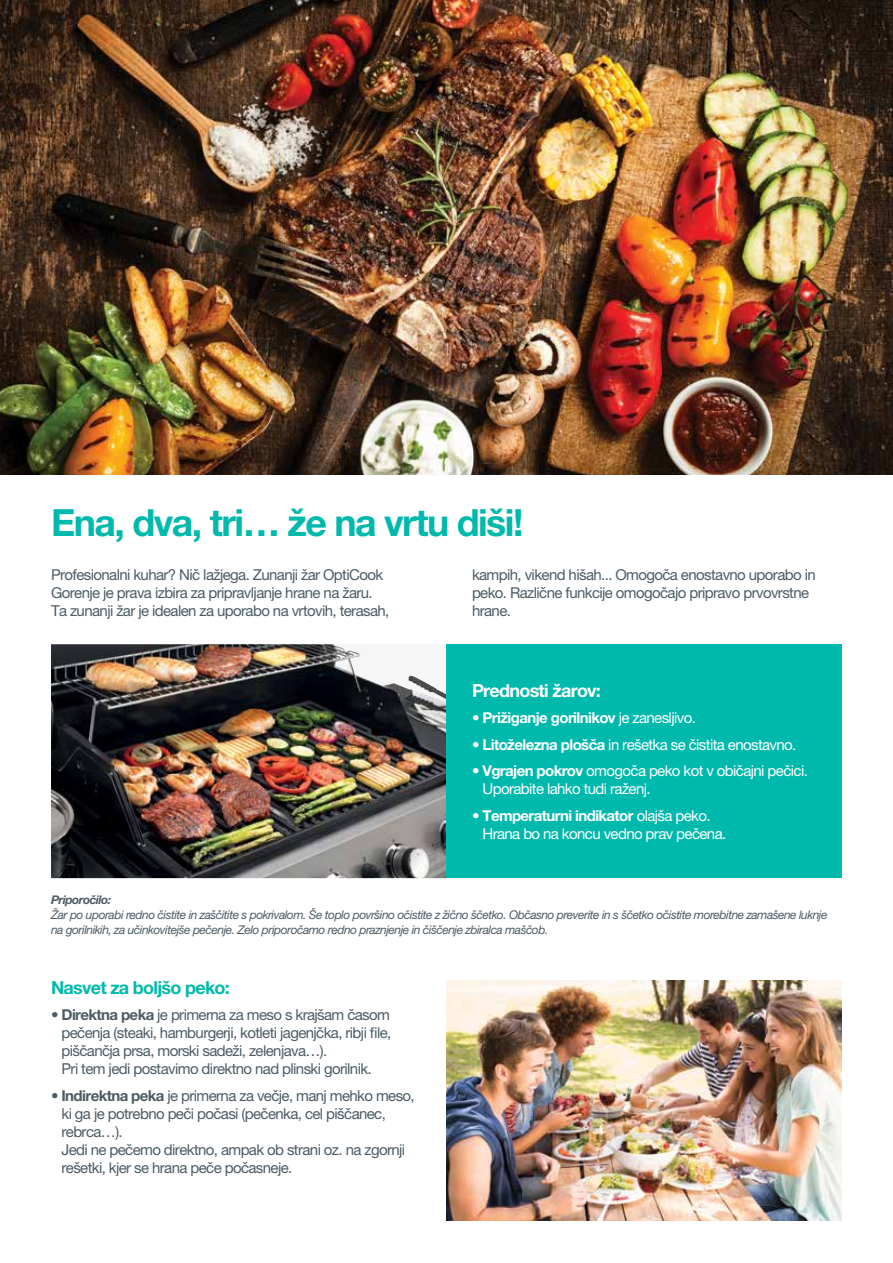
<style>
.page{position:relative;width:893px;height:1263px;background:#fff}
.page>*{position:absolute;margin:0;border:0;box-sizing:border-box;transform-origin:0 0}
.t1{font:700 37.5px "Helvetica Neue LT Pro";letter-spacing:-.04em;color:#00b9ad}
.t2{font:700 18px "Helvetica Neue LT Pro";letter-spacing:-.04em;color:#00b9ad}
.t3{font:700 18px "Helvetica Neue LT Pro";letter-spacing:-.04em;color:#fff}
.t4{font:15px/18px "Helvetica Neue LT Pro";letter-spacing:-.04em;color:#4c5c65}
.t5{font:15px/18px "Helvetica Neue LT Pro";letter-spacing:-.04em;color:#fff}
.t6{font:700 15px "Helvetica Neue LT Pro";letter-spacing:-.04em;color:#fff}
.t7{font:italic 12px/15px "Helvetica Neue LT Pro";letter-spacing:-.04em;color:#4c5c65}
.t8{font:italic 700 12px "Helvetica Neue LT Pro";letter-spacing:-.04em;color:#4c5c65}
.s1{font-weight:400}
.s2{font-weight:700}
</style>
<div class="page">
<img style="left:0;top:0;width:893px;height:475px">
<img style="left:51px;top:644px;width:395px;height:234px">
<img style="left:446px;top:981px;width:396px;height:239px">
<div style="left:446px;top:644px;width:396px;height:234px;background:#00b9ad"></div>
<h1 class="t1" style="left:51px;top:499px;width:474px">Ena, dva, tri… že na vrtu diši!</h1>
<p class="t4" style="left:51px;top:566px;width:340px">Profesionalni kuhar? Nič lažjega. Zunanji žar OptiCook<br>Gorenje je prava izbira za pripravljanje hrane na žaru.<br>Ta zunanji žar je idealen za uporabo na vrtovih, terasah,</p>
<p class="t4" style="left:472px;top:566px;width:345px">kampih, vikend hišah... Omogoča enostavno uporabo in peko. Različne funkcije omogočajo pripravo prvovrstne hrane.</p>
<p class="t3" style="left:472px;top:679px;width:130px">Prednosti žarov:</p>
<p class="t6" style="left:472px;top:708px;width:225px"><span class="s1">•</span> Prižiganje gorilnikov <span class="s1">je zanesljivo.</span></p>
<p class="t5" style="left:472px;top:735px;width:326px">• <span class="s2">Litoželezna plošča</span> in rešetka se čistita enostavno.</p>
<p class="t5" style="left:482px;top:761px;width:327px;text-indent:-10px">• <span class="s2">Vgrajen pokrov</span> omogoča peko kot v običajni pečici.<br>Uporabite lahko tudi raženj.</p>
<p class="t5" style="left:482px;top:806px;width:245px;text-indent:-10px">• <span class="s2">Temperaturni indikator</span> olajša peko.<br>Hrana bo na koncu vedno prav pečena.</p>
<p class="t8" style="left:51px;top:892px;width:62px">Priporočilo:</p>
<p class="t7" style="left:51px;top:907px;width:778px">Žar po uporabi redno čistite in zaščitite s pokrivalom. Še toplo površino očistite z žično ščetko. Občasno preverite in s ščetko očistite morebitne zamašene luknje na gorilnikih, za učinkovitejše pečenje. Zelo priporočamo redno praznjenje in čiščenje zbiralca maščob.</p>
<p class="t2" style="left:51px;top:976px;width:180px">Nasvet za boljšo peko:</p>
<p class="t4" style="left:61px;top:1006px;width:331px;text-indent:-10px">• <span class="s2">Direktna peka</span> je primerna za meso s krajšam časom pečenja (steaki, hamburgerji, kotleti jagenjčka, ribji file, piščančja prsa, morski sadeži, zelenjava…).<br>Pri tem jedi postavimo direktno nad plinski gorilnik.</p>
<p class="t4" style="left:61px;top:1086px;width:355px;text-indent:-10px">• <span class="s2">Indirektna peka</span> je primerna za večje, manj mehko meso, ki ga je potrebno peči počasi (pečenka, cel piščanec, rebrca…).<br>Jedi ne pečemo direktno, ampak ob strani oz. na zgornji rešetki, kjer se hrana peče počasneje.</p>
</div>
